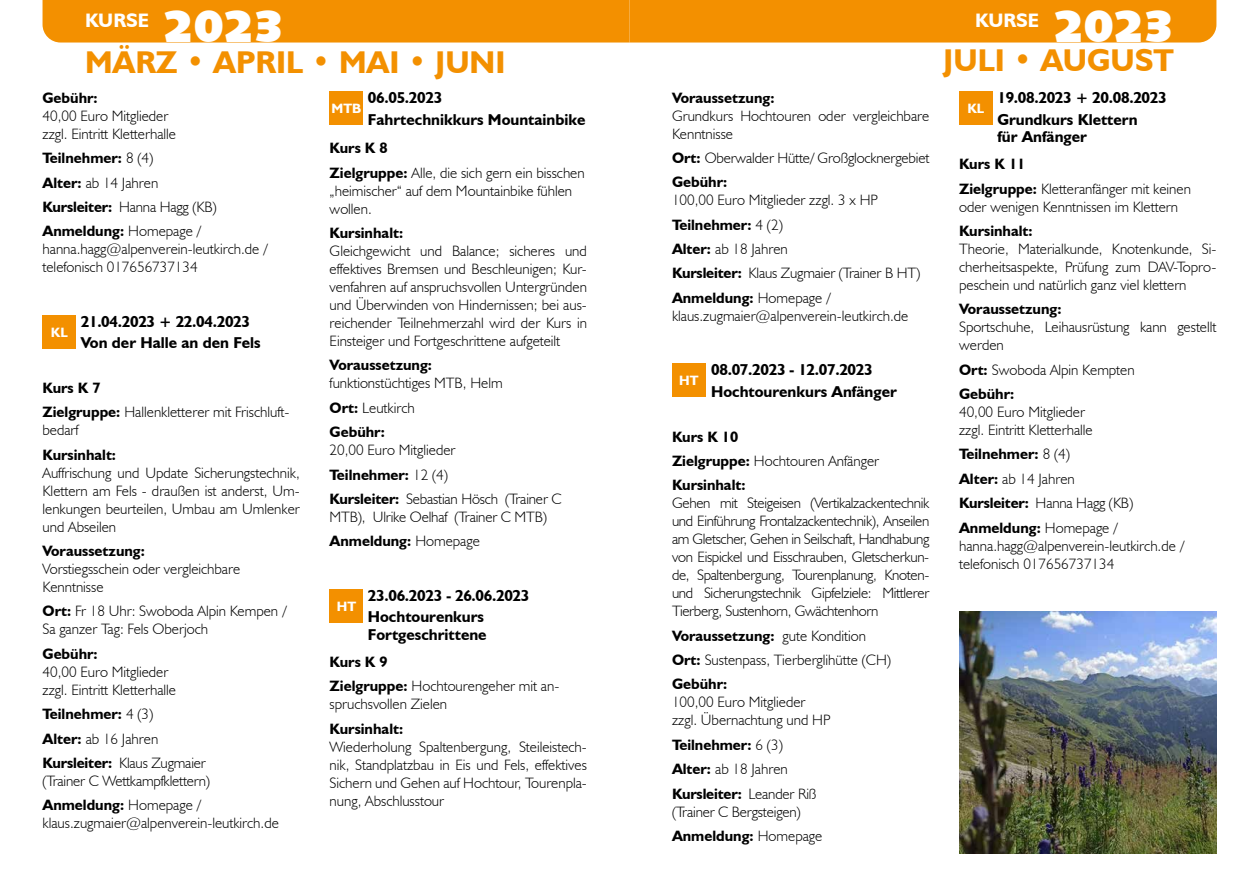
<style>
.page{position:relative;width:1259px;height:893px;background:#fff}
.page>*{position:absolute;margin:0;border:0;box-sizing:border-box;transform-origin:0 0}
.t1{font:45px "Humanist 531 BT Ultra Black A";color:#fff}
.t2{font:700 31.5px "Humanist 521 BT";color:#f39000}
.t3{font:700 19.5px "Humanist 521 BT";color:#fff}
.t4{font:700 15.75px/21.5px "Humanist 521 BT";color:#000}
.t5{font:300 15px/18px "Humanist 521 BT";color:#000}
.t6{font:700 15px/24.3px "Humanist 521 BT";color:#000}
.t7{font:700 13.5px "Humanist 521 BT";color:#fff}
.s1{font-weight:300}
.s2{font-weight:700}
</style>
<div class="page">
<div style="left:43px;top:0;width:1173px;height:43px;background:#f39000"></div>
<div style="left:43px;top:315px;width:33px;height:33px;background:#f39000"></div>
<div style="left:330px;top:91px;width:33px;height:34px;background:#f39000"></div>
<div style="left:330px;top:589px;width:33px;height:33px;background:#f39000"></div>
<div style="left:672px;top:363px;width:33px;height:34px;background:#f39000"></div>
<div style="left:959px;top:91px;width:33px;height:34px;background:#f39000"></div>
<img style="left:959px;top:611px;width:257px;height:242px">
<h3 class="t3" style="left:85px;top:8px;width:65px">KURSE</h3>
<h1 class="t1" style="left:164px;top:-3px;width:122px">2023</h1>
<h3 class="t3" style="left:975px;top:8px;width:65px">KURSE</h3>
<h1 class="t1" style="left:1053px;top:-3px;width:122px">2023</h1>
<h2 class="t2" style="left:85px;top:43px;width:422px">MÄRZ • APRIL • MAI • JUNI</h2>
<h2 class="t2" style="left:943px;top:41px;width:232px">JULI • AUGUST</h2>
<p class="t6" style="left:43px;top:85px;width:57px">Gebühr:</p>
<p class="t5" style="left:43px;top:106px;width:135px">40,00 Euro Mitglieder zzgl. Eintritt Kletterhalle</p>
<p class="t6" style="left:43px;top:146px;width:176px">Teilnehmer: <span class="s1">8 (4)<br></span>Alter: <span class="s1">ab 14 Jahren<br></span>Kursleiter: <span class="s1">Hanna Hagg (KB)<br></span>Anmeldung: <span class="s1">Homepage /</span></p>
<p class="t5" style="left:43px;top:240px;width:226px">hanna.hagg@alpenverein-leutkirch.de / telefonisch 017656737134</p>
<p class="t7" style="left:51px;top:324px;width:18px">KL</p>
<p class="t4" style="left:81px;top:310px;width:181px">21.04.2023 + 22.04.2023<br>Von der Halle an den Fels</p>
<p class="t5" style="left:43px;top:375px;width:248px;line-height:24.3px"><span class="s2">Kurs K 7<br>Zielgruppe:</span> Hallenkletterer mit Frischluft-</p>
<p class="t5" style="left:43px;top:421px;width:38px">bedarf</p>
<p class="t6" style="left:43px;top:442px;width:75px">Kursinhalt:</p>
<p class="t5" style="left:43px;top:463px;width:259px;text-align:justify">Auffrischung und Update Sicherungstechnik, Klettern am Fels - draußen ist anderst, Um&shy;lenkungen beurteilen, Umbau am Umlenker und Abseilen</p>
<p class="t6" style="left:43px;top:538px;width:104px">Voraussetzung:</p>
<p class="t5" style="left:43px;top:560px;width:199px">Vorstiegsschein oder vergleichbare<br>Kenntnisse</p>
<p class="t5" style="left:43px;top:602px;width:245px"><span class="s2">Ort:</span> Fr 18 Uhr: Swoboda Alpin Kempen /<br>Sa ganzer Tag: Fels Oberjoch</p>
<p class="t6" style="left:43px;top:641px;width:57px">Gebühr:</p>
<p class="t5" style="left:43px;top:662px;width:135px">40,00 Euro Mitglieder zzgl. Eintritt Kletterhalle</p>
<p class="t6" style="left:43px;top:701px;width:165px">Teilnehmer: <span class="s1">4 (3)<br></span>Alter: <span class="s1">ab 16 Jahren<br></span>Kursleiter: <span class="s1">Klaus Zugmaier</span></p>
<p class="t5" style="left:43px;top:768px;width:169px;line-height:24.3px">(Trainer C Wettkampfklettern)<br><span class="s2">Anmeldung:</span> Homepage /</p>
<p class="t5" style="left:43px;top:814px;width:238px">klaus.zugmaier@alpenverein-leutkirch.de</p>
<p class="t4" style="left:368px;top:87px;width:219px">06.05.2023<br>Fahrtechnikkurs Mountainbike</p>
<p class="t7" style="left:331px;top:100px;width:31px">MTB</p>
<p class="t5" style="left:330px;top:136px;width:257px;line-height:24.3px"><span class="s2">Kurs K 8<br>Zielgruppe:</span> Alle, die sich gern ein bisschen</p>
<p class="t5" style="left:330px;top:181px;width:244px">„heimischer“ auf dem Mountainbike fühlen wollen.</p>
<p class="t6" style="left:330px;top:220px;width:75px">Kursinhalt:</p>
<p class="t5" style="left:330px;top:242px;width:259px;text-align:justify">Gleichgewicht und Balance; sicheres und effektives Bremsen und Beschleunigen; Kur&shy;venfahren auf anspruchsvollen Untergründen und Überwinden von Hindernissen; bei aus&shy;reichender Teilnehmerzahl wird der Kurs in Einsteiger und Fortgeschrittene aufgeteilt</p>
<p class="t6" style="left:330px;top:353px;width:104px">Voraussetzung:</p>
<p class="t5" style="left:330px;top:371px;width:174px;line-height:24.3px">funktionstüchtiges MTB, Helm<br><span class="s2">Ort:</span> Leutkirch<br><span class="s2">Gebühr:</span></p>
<p class="t5" style="left:330px;top:438px;width:233px;line-height:24.3px">20,00 Euro Mitglieder<br><span class="s2">Teilnehmer:</span> 12 (4)<br><span class="s2">Kursleiter:</span> Sebastian Hösch (Trainer C</p>
<p class="t5" style="left:330px;top:504px;width:219px;line-height:24.3px">MTB), Ulrike Oelhaf (Trainer C MTB)<br><span class="s2">Anmeldung:</span> Homepage</p>
<p class="t7" style="left:337px;top:598px;width:21px">HT</p>
<p class="t4" style="left:368px;top:584px;width:163px">23.06.2023 - 26.06.2023<br>Hochtourenkurs</p>
<p class="t4" style="left:368px;top:623px;width:120px">Fortgeschrittene</p>
<p class="t5" style="left:330px;top:649px;width:231px;line-height:24.3px"><span class="s2">Kurs K 9<br>Zielgruppe:</span> Hochtourengeher mit an-</p>
<p class="t5" style="left:330px;top:695px;width:119px">spruchsvollen Zielen</p>
<p class="t6" style="left:330px;top:716px;width:75px">Kursinhalt:</p>
<p class="t5" style="left:330px;top:737px;width:259px;text-align:justify">Wiederholung Spaltenbergung, Steileistech&shy;nik, Standplatzbau in Eis und Fels, effektives Sichern und Gehen auf Hochtour, Tourenpla&shy;nung, Abschlusstour</p>
<p class="t6" style="left:672px;top:85px;width:104px">Voraussetzung:</p>
<p class="t5" style="left:672px;top:106px;width:259px">Grundkurs Hochtouren oder vergleichbare<br>Kenntnisse</p>
<p class="t5" style="left:672px;top:145px;width:259px;line-height:24.3px"><span class="s2">Ort:</span> Oberwalder Hütte/ Großglocknergebiet<br><span class="s2">Gebühr:</span></p>
<p class="t5" style="left:672px;top:188px;width:250px;line-height:24.3px">100,00 Euro Mitglieder zzgl. 3 x HP<br><span class="s2">Teilnehmer:</span> 4 (2)<br><span class="s2">Alter:</span> ab 18 Jahren<br><span class="s2">Kursleiter:</span> Klaus Zugmaier (Trainer B HT)<br><span class="s2">Anmeldung:</span> Homepage /</p>
<p class="t5" style="left:672px;top:306px;width:238px">klaus.zugmaier@alpenverein-leutkirch.de</p>
<p class="t4" style="left:711px;top:359px;width:187px">08.07.2023 - 12.07.2023<br>Hochtourenkurs Anfänger</p>
<p class="t6" style="left:672px;top:424px;width:209px">Kurs K 10<br>Zielgruppe: <span class="s1">Hochtouren Anfänger<br></span>Kursinhalt:</p>
<p class="t5" style="left:672px;top:494px;width:259px;text-align:justify">Gehen mit Steigeisen (Vertikalzackentechnik und Einführung Frontalzackentechnik), Anseilen am Gletscher, Gehen in Seilschaft, Handhabung von Eispickel und Eisschrauben, Gletscherkun&shy;de, Spaltenbergung, Tourenplanung, Knoten&shy;und Sicherungstechnik Gipfelziele: Mittlerer Tierberg, Sustenhorn, Gwächtenhorn</p>
<p class="t5" style="left:672px;top:623px;width:221px;line-height:24.3px"><span class="s2">Voraussetzung:</span> gute Kondition<br><span class="s2">Ort:</span> Sustenpass, Tierberglihütte (CH)<br><span class="s2">Gebühr:</span></p>
<p class="t5" style="left:672px;top:693px;width:160px">100,00 Euro Mitglieder zzgl. Übernachtung und HP</p>
<p class="t6" style="left:672px;top:732px;width:146px">Teilnehmer: <span class="s1">6 (3)<br></span>Alter: <span class="s1">ab 18 Jahren<br></span>Kursleiter: <span class="s1">Leander Riß</span></p>
<p class="t5" style="left:672px;top:799px;width:152px;line-height:24.3px">(Trainer C Bergsteigen)<br><span class="s2">Anmeldung:</span> Homepage</p>
<p class="t7" style="left:679px;top:372px;width:21px">HT</p>
<p class="t7" style="left:967px;top:100px;width:18px">KL</p>
<p class="t4" style="left:997px;top:87px;width:171px">19.08.2023 + 20.08.2023<br>Grundkurs Klettern</p>
<p class="t4" style="left:997px;top:125px;width:91px">für Anfänger</p>
<p class="t5" style="left:959px;top:152px;width:233px;line-height:24.3px"><span class="s2">Kurs K 11<br>Zielgruppe:</span> Kletteranfänger mit keinen</p>
<p class="t5" style="left:959px;top:197px;width:220px">oder wenigen Kenntnissen im Klettern</p>
<p class="t6" style="left:959px;top:218px;width:75px">Kursinhalt:</p>
<p class="t5" style="left:959px;top:240px;width:259px;text-align:justify">Theorie, Materialkunde, Knotenkunde, Si&shy;cherheitsaspekte, Prüfung zum DAV-Topro&shy;peschein und natürlich ganz viel klettern</p>
<p class="t6" style="left:959px;top:297px;width:104px">Voraussetzung:</p>
<p class="t5" style="left:959px;top:318px;width:259px">Sportschuhe, Leihausrüstung kann gestellt werden</p>
<p class="t5" style="left:959px;top:357px;width:177px;line-height:24.3px"><span class="s2">Ort:</span> Swoboda Alpin Kempten<br><span class="s2">Gebühr:</span></p>
<p class="t5" style="left:959px;top:403px;width:135px">40,00 Euro Mitglieder zzgl. Eintritt Kletterhalle</p>
<p class="t6" style="left:959px;top:442px;width:176px">Teilnehmer: <span class="s1">8 (4)<br></span>Alter: <span class="s1">ab 14 Jahren<br></span>Kursleiter: <span class="s1">Hanna Hagg (KB)<br></span>Anmeldung: <span class="s1">Homepage /</span></p>
<p class="t5" style="left:959px;top:536px;width:226px">hanna.hagg@alpenverein-leutkirch.de / telefonisch 017656737134</p>
</div>
